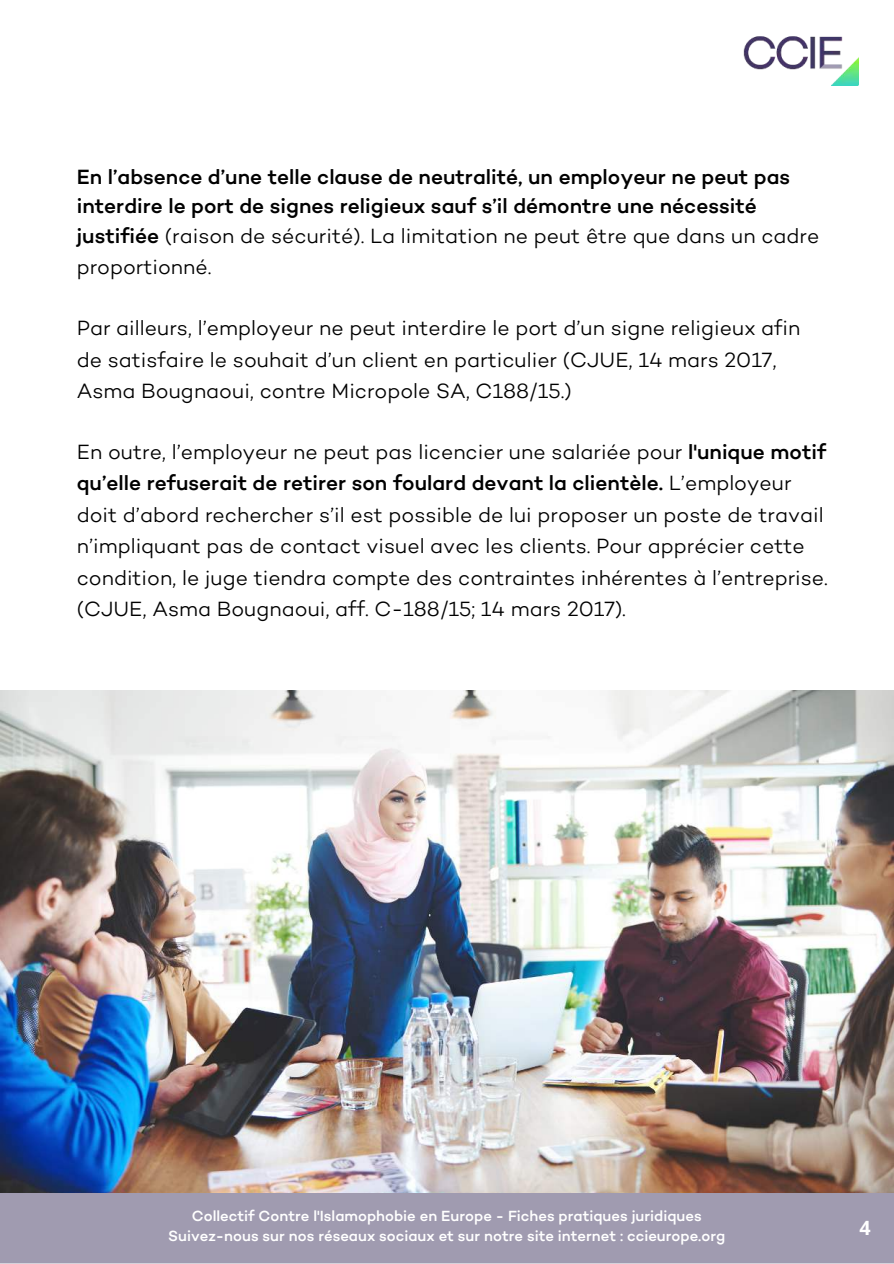
<style>
.page{position:relative;width:894px;height:1264px;background:#fff}
.page>*{position:absolute;margin:0;border:0;box-sizing:border-box;transform-origin:0 0}
.t1{font:300 21px/31.5px "Campton";color:#000}
.t2{font:500 21px/29.2px "Campton";color:#000}
.t3{font:700 19.65px "Open Sans";color:#fff}
.t4{font:500 15px/20.2px "Campton";color:#fff;text-align:center}
.s1{font-weight:300}
.s2{font-weight:500}
</style>
<div class="page">
<img style="left:743px;top:36px;width:115px;height:50px">
<div style="left:0;top:1192px;width:893px;height:71px;background:#a09bb0"></div>
<img style="left:0;top:690px;width:893px;height:502px">
<p class="t2" style="left:77px;top:162px;width:743px">En l’absence d’une telle clause de neutralité, un employeur ne peut pas interdire le port de signes religieux sauf s’il démontre une nécessité justifiée <span class="s1">(raison de sécurité). La limitation ne peut être que dans un cadre</span></p>
<p class="t1" style="left:77px;top:251px;width:136px">proportionné.</p>
<p class="t1" style="left:77px;top:312px;width:725px">Par ailleurs, l’employeur ne peut interdire le port d’un signe religieux afin de satisfaire le souhait d’un client en particulier (CJUE, 14 mars 2017,<br>Asma Bougnaoui, contre Micropole SA, C188/15.)</p>
<p class="t1" style="left:77px;top:435px;width:752px">En outre, l’employeur ne peut pas licencier une salariée pour <span class="s2">l'unique motif qu’elle refuserait de retirer son foulard devant la clientèle.</span> L’employeur doit d’abord rechercher s’il est possible de lui proposer un poste de travail n’impliquant pas de contact visuel avec les clients. Pour apprécier cette condition, le juge tiendra compte des contraintes inhérentes à l’entreprise. (CJUE, Asma Bougnaoui, aff. C-188/15; 14 mars 2017).</p>
<p class="t4" style="left:168px;top:1205px;width:558px">Collectif Contre l'Islamophobie en Europe - Fiches pratiques juridiques<br>Suivez-nous sur nos réseaux sociaux et sur notre site internet : ccieurope.org</p>
<p class="t3" style="left:859px;top:1213px;width:13px">4</p>
</div>
